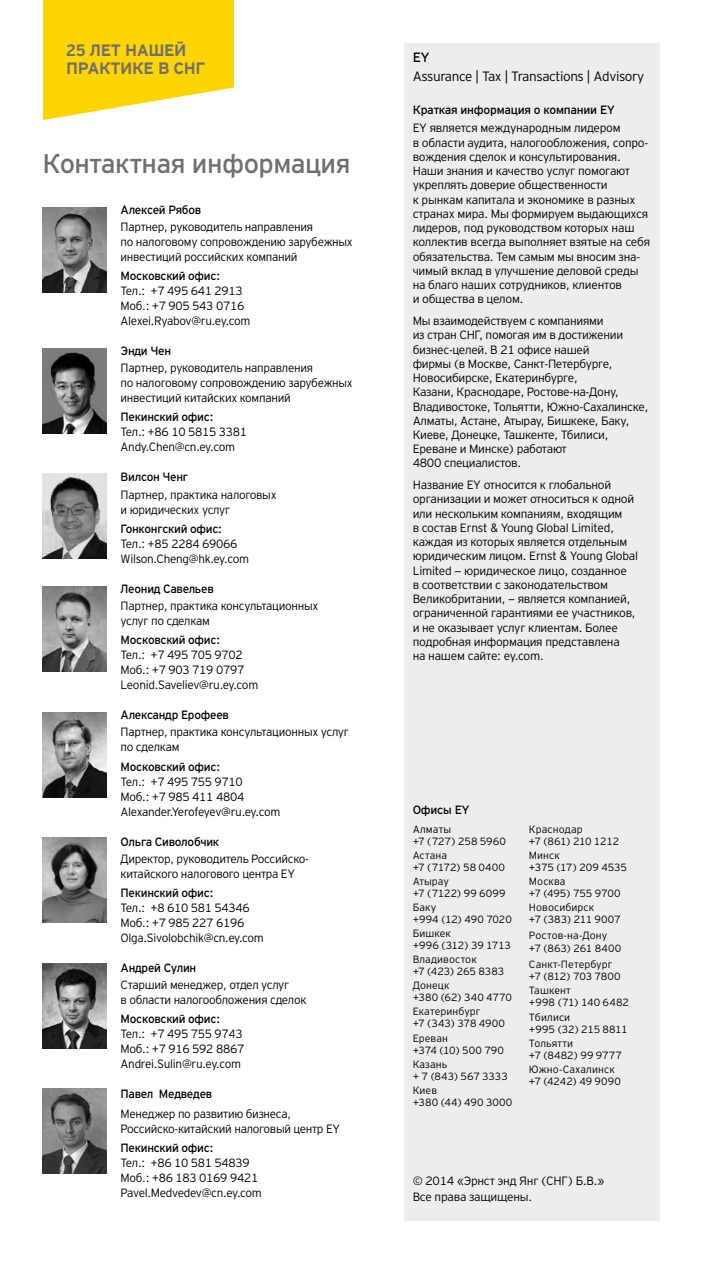
<style>
.page{position:relative;width:702px;height:1263px;background:#fff}
.page>*{position:absolute;margin:0;border:0;box-sizing:border-box;transform-origin:0 0}
.t1{font:27px "EY Interstate";letter-spacing:-.02em;color:#706f6f}
.t2{font:700 16.5px/18.8px "EY Interstate";letter-spacing:-.03em;color:#706f6f}
.t3{font:300 13.5px "EY Interstate";letter-spacing:-.03em;color:#000}
.t4{font:13.5px "EY Interstate";color:#000}
.t5{font:300 12px/14.2px "EY Interstate";letter-spacing:-.025em;color:#000}
.t6{font:12px "EY Interstate";letter-spacing:-.025em;color:#000}
.t7{font:300 10.5px/12px "EY Interstate";letter-spacing:.005em;color:#000}
</style>
<div class="page">
<img style="left:43px;top:207px;width:63px;height:85px">
<img style="left:43px;top:349px;width:63px;height:85px">
<img style="left:43px;top:473px;width:63px;height:85px">
<img style="left:43px;top:587px;width:63px;height:85px">
<img style="left:43px;top:712px;width:63px;height:85px">
<img style="left:43px;top:838px;width:63px;height:85px">
<img style="left:43px;top:963px;width:63px;height:85px">
<img style="left:43px;top:1089px;width:63px;height:85px">
<svg style="left:43px;top:0;width:191px;height:120px;background:#ffda22"></svg>
<div style="left:404px;top:43px;width:255px;height:1177px;background:#ededed"></div>
<h2 class="t2" style="left:66px;top:39px;width:141px">25 ЛЕТ НАШЕЙ<br>ПРАКТИКЕ В СНГ</h2>
<p class="t4" style="left:412px;top:47px;width:18px">EY</p>
<p class="t3" style="left:412px;top:67px;width:233px">Assurance | Tax | Transactions | Advisory</p>
<p class="t6" style="left:412px;top:102px;width:204px">Краткая информация о компании EY</p>
<p class="t5" style="left:412px;top:120px;width:239px">EY является международным лидером<br>в области аудита, налогообложения, сопро&shy;вождения сделок и консультирования.<br>Наши знания и качество услуг помогают укреплять доверие общественности<br>к рынкам капитала и экономике в разных странах мира. Мы формируем выдающихся лидеров, под руководством которых наш коллектив всегда выполняет взятые на себя обязательства. Тем самым мы вносим зна&shy;чимый вклад в улучшение деловой среды на благо наших сотрудников, клиентов<br>и общества в целом.</p>
<p class="t5" style="left:412px;top:313px;width:237px">Мы взаимодействуем c компаниями<br>из стран СНГ, помогая им в достижении бизнес-целей. В 21 офисе нашей<br>фирмы (в Москве, Санкт-Петербурге, Новосибирске, Екатеринбурге,<br>Казани, Краснодаре, Ростове-на-Дону, Владивостоке, Тольятти, Южно-Сахалинске, Алматы, Астане, Атырау, Бишкеке, Баку, Киеве, Донецке, Ташкенте, Тбилиси, Ереване и Минске) работают<br>4800 специалистов.</p>
<p class="t5" style="left:412px;top:477px;width:227px">Название EY относится к глобальной организации и может относиться к одной или нескольким компаниям, входящим<br>в состав Ernst &amp; Young Global Limited, каждая из которых является отдельным юридическим лицом. Ernst &amp; Young Global Limited — юридическое лицо, созданное<br>в соответствии с законодательством Великобритании, — является компанией, ограниченной гарантиями ее участников, и не оказывает услуг клиентам. Более подробная информация представлена<br>на нашем сайте: ey.com.</p>
<h1 class="t1" style="left:43px;top:144px;width:309px">Контактная информация</h1>
<p class="t6" style="left:121px;top:201px;width:82px">Алексей Рябов</p>
<p class="t5" style="left:121px;top:218px;width:234px;line-height:15px">Партнер, руководитель направления<br>по налоговому сопровождению зарубежных инвестиций российских компаний</p>
<p class="t6" style="left:121px;top:267px;width:101px">Московский офис:</p>
<p class="t5" style="left:121px;top:283px;width:131px;line-height:15px">Тел.: +7 495 641 2913<br>Моб.: +7 905 543 0716<br>Alexei.Ryabov@ru.ey.com</p>
<p class="t6" style="left:121px;top:342px;width:52px">Энди Чен</p>
<p class="t5" style="left:121px;top:360px;width:234px;line-height:15px">Партнер, руководитель направления<br>по налоговому сопровождению зарубежных инвестиций китайских компаний</p>
<p class="t6" style="left:121px;top:409px;width:94px">Пекинский офиc:</p>
<p class="t5" style="left:121px;top:424px;width:128px;line-height:15px">Тел.: +86 10 5815 3381<br>Andy.Chen@cn.ey.com</p>
<p class="t6" style="left:121px;top:469px;width:69px">Вилсон Ченг</p>
<p class="t5" style="left:121px;top:486px;width:157px;line-height:15px">Партнер, практика налоговых и юридических услуг</p>
<p class="t6" style="left:121px;top:520px;width:103px">Гонконгский офиc:</p>
<p class="t5" style="left:121px;top:535px;width:130px;line-height:15px">Тел.: +85 2284 69066<br>Wilson.Cheng@hk.ey.com</p>
<p class="t6" style="left:121px;top:580px;width:95px">Леонид Савельев</p>
<p class="t5" style="left:121px;top:597px;width:199px;line-height:15px">Партнер, практика консультационных услуг по сделкам</p>
<p class="t6" style="left:121px;top:631px;width:101px">Московский офис:</p>
<p class="t5" style="left:121px;top:647px;width:139px;line-height:15px">Тел.: +7 495 705 9702<br>Моб.: +7 903 719 0797<br>Leonid.Saveliev@ru.ey.com</p>
<p class="t6" style="left:121px;top:706px;width:110px">Александр Ерофеев</p>
<p class="t5" style="left:121px;top:724px;width:230px;line-height:15px">Партнер, практика консультационных услуг по сделкам</p>
<p class="t6" style="left:121px;top:758px;width:101px">Московский офис:</p>
<p class="t5" style="left:121px;top:773px;width:161px;line-height:15px">Тел.: +7 495 755 9710<br>Моб.: +7 985 411 4804<br>Alexander.Yerofeyev@ru.ey.com</p>
<p class="t6" style="left:121px;top:833px;width:100px">Ольга Сиволобчик</p>
<p class="t5" style="left:121px;top:850px;width:190px;line-height:15px">Директор, руководитель Российско&shy;китайского налогового центра EY</p>
<p class="t6" style="left:121px;top:884px;width:94px">Пекинский офис:</p>
<p class="t5" style="left:121px;top:899px;width:145px;line-height:15px">Тел.: +8 610 581 54346<br>Моб.: +7 985 227 6196<br>Olga.Sivolobchik@cn.ey.com</p>
<p class="t6" style="left:121px;top:959px;width:77px">Андрей Сулин</p>
<p class="t5" style="left:121px;top:977px;width:187px;line-height:15px">Старший менеджер, отдел услуг<br>в области налогообложения сделок</p>
<p class="t6" style="left:121px;top:1010px;width:101px">Московский офис:</p>
<p class="t5" style="left:121px;top:1026px;width:125px;line-height:15px">Тел.: +7 495 755 9743<br>Моб.: +7 916 592 8867<br>Andrei.Sulin@ru.ey.com</p>
<p class="t6" style="left:121px;top:1085px;width:93px">Павел Медведев</p>
<p class="t5" style="left:121px;top:1105px;width:221px;line-height:15px">Менеджер по развитию бизнеса,<br>Российско-китайский налоговый центр EY</p>
<p class="t6" style="left:121px;top:1139px;width:94px">Пекинский офиc:</p>
<p class="t5" style="left:121px;top:1154px;width:143px;line-height:15px">Тел.: +86 10 581 54839<br>Моб.: +86 183 0169 9421<br>Pavel.Medvedev@cn.ey.com</p>
<p class="t6" style="left:412px;top:801px;width:59px">Офисы EY</p>
<p class="t7" style="left:412px;top:822px;width:95px">Алматы<br>+7 (727) 258 5960</p>
<p class="t7" style="left:412px;top:848px;width:94px">Астана<br>+7 (7172) 58 0400</p>
<p class="t7" style="left:412px;top:874px;width:94px">Атырау<br>+7 (7122) 99 6099</p>
<p class="t7" style="left:412px;top:901px;width:101px">Баку<br>+994 (12) 490 7020</p>
<p class="t7" style="left:412px;top:927px;width:100px">Бишкек<br>+996 (312) 39 1713</p>
<p class="t7" style="left:412px;top:953px;width:93px">Владивосток<br>+7 (423) 265 8383</p>
<p class="t7" style="left:412px;top:979px;width:101px">Донецк<br>+380 (62) 340 4770</p>
<p class="t7" style="left:412px;top:1005px;width:94px">Екатеринбург<br>+7 (343) 378 4900</p>
<p class="t7" style="left:412px;top:1031px;width:93px">Ереван<br>+374 (10) 500 790</p>
<p class="t7" style="left:412px;top:1057px;width:97px">Казань<br>+ 7 (843) 567 3333</p>
<p class="t7" style="left:412px;top:1083px;width:101px">Киев<br>+380 (44) 490 3000</p>
<p class="t7" style="left:529px;top:822px;width:92px">Краснодар<br>+7 (861) 210 1212</p>
<p class="t7" style="left:529px;top:848px;width:100px">Минск<br>+375 (17) 209 4535</p>
<p class="t7" style="left:529px;top:874px;width:93px">Москва<br>+7 (495) 755 9700</p>
<p class="t7" style="left:529px;top:900px;width:93px">Новосибирск<br>+7 (383) 211 9007</p>
<p class="t7" style="left:529px;top:927px;width:94px;line-height:13.5px">Ростов-на-Дону +7 (863) 261 8400</p>
<p class="t7" style="left:529px;top:958px;width:93px">Санкт-Петербург +7 (812) 703 7800</p>
<p class="t7" style="left:529px;top:984px;width:101px">Ташкент<br>+998 (71) 140 6482</p>
<p class="t7" style="left:529px;top:1010px;width:100px">Тбилиси<br>+995 (32) 215 8811</p>
<p class="t7" style="left:529px;top:1036px;width:94px">Тольятти<br>+7 (8482) 99 9777</p>
<p class="t7" style="left:529px;top:1062px;width:93px">Южно-Сахалинск +7 (4242) 49 9090</p>
<p class="t5" style="left:412px;top:1172px;width:193px;line-height:15.8px">© 2014 «Эрнст энд Янг (СНГ) Б.В.»<br>Все права защищены.</p>
</div>
